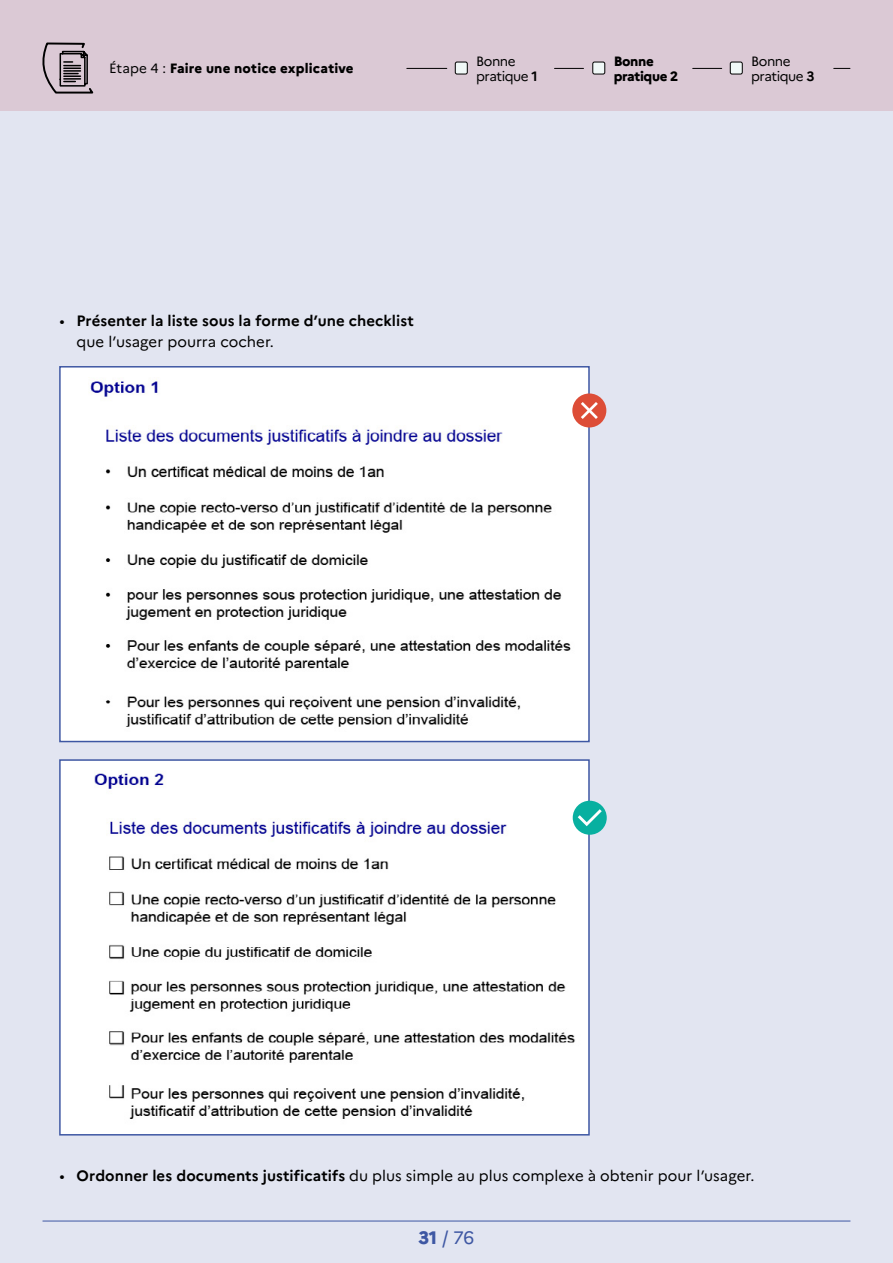
<style>
.page{position:relative;width:893px;height:1263px;background:#e2e5f1}
.page>*{position:absolute;margin:0;border:0;box-sizing:border-box;transform-origin:0 0}
.t1{font:18px "Marianne";color:#3e57a3}
.t2{font:15px "Marianne";color:#000}
.t3{font:700 15px/21px "Marianne";letter-spacing:.005em;color:#000}
.t4{font:800 13.5px "Marianne";letter-spacing:.005em;color:#000}
.t5{font:13.5px/15px "Marianne";letter-spacing:-.035em;color:#000}
.t6{font:800 13.5px/15px "Marianne";letter-spacing:-.03em;color:#000}
.s1{font-weight:400}
.s2{font-weight:700}
.s3{font-weight:800}
</style>
<div class="page">
<hr style="left:43px;top:1221px;width:807px;height:1px;background:#3e57a3">
<img style="left:62px;top:369px;width:525px;height:370px">
<div style="left:59px;top:366px;width:531px;height:376px;border:2px solid #3e57a3"></div>
<img style="left:62px;top:762px;width:525px;height:370px">
<div style="left:59px;top:759px;width:531px;height:376px;border:2px solid #3e57a3"></div>
<div style="left:572px;top:393px;width:34px;height:34px;background:#dd4d37;border-radius:50%"></div>
<svg style="left:581px;top:402px;width:17px;height:17px"></svg>
<div style="left:573px;top:801px;width:34px;height:34px;background:#08b0a0;border-radius:50%"></div>
<svg style="left:578px;top:809px;width:24px;height:17px"></svg>
<div style="left:0;top:0;width:893px;height:111px;background:#dbc9d5"></div>
<div style="left:455px;top:62px;width:12px;height:12px;background:#f0f8f7;border-radius:2px"></div>
<div style="left:455px;top:62px;width:13px;height:12px;border:1px solid #000;border-radius:2px"></div>
<div style="left:593px;top:62px;width:12px;height:12px;background:#f0f8f7;border-radius:2px"></div>
<div style="left:592px;top:62px;width:13px;height:12px;border:1px solid #000;border-radius:2px"></div>
<div style="left:730px;top:62px;width:12px;height:12px;background:#f0f8f7;border-radius:2px"></div>
<div style="left:730px;top:62px;width:13px;height:12px;border:1px solid #000;border-radius:2px"></div>
<svg style="left:554px;top:68px;width:29px;height:1px"></svg>
<svg style="left:693px;top:68px;width:29px;height:1px"></svg>
<svg style="left:834px;top:68px;width:16px;height:1px"></svg>
<hr style="left:407px;top:68px;width:40px;height:1px;background:#000">
<svg style="left:42px;top:42px;width:52px;height:52px"></svg>
<p class="t4" style="left:109px;top:58px;width:246px"><span class="s1">Étape 4 :</span> Faire une notice explicative</p>
<p class="t5" style="left:476px;top:52px;width:63px">Bonne pratique <span class="s2">1</span></p>
<p class="t6" style="left:614px;top:52px;width:66px">Bonne pratique 2</p>
<p class="t5" style="left:751px;top:52px;width:65px">Bonne pratique <span class="s2">3</span></p>
<p class="t3" style="left:77px;top:309px;width:339px;text-indent:-17px"><span class="s1">•</span> Présenter la liste sous la forme d’une checklist <span class="s1">que l’usager pourra cocher.</span></p>
<p class="t2" style="left:60px;top:1164px;width:696px">• <span class="s2">Ordonner les documents justificatifs</span> du plus simple au plus complexe à obtenir pour l’usager.</p>
<p class="t1" style="left:419px;top:1223px;width:57px"><span class="s3">31</span> / 76</p>
</div>
